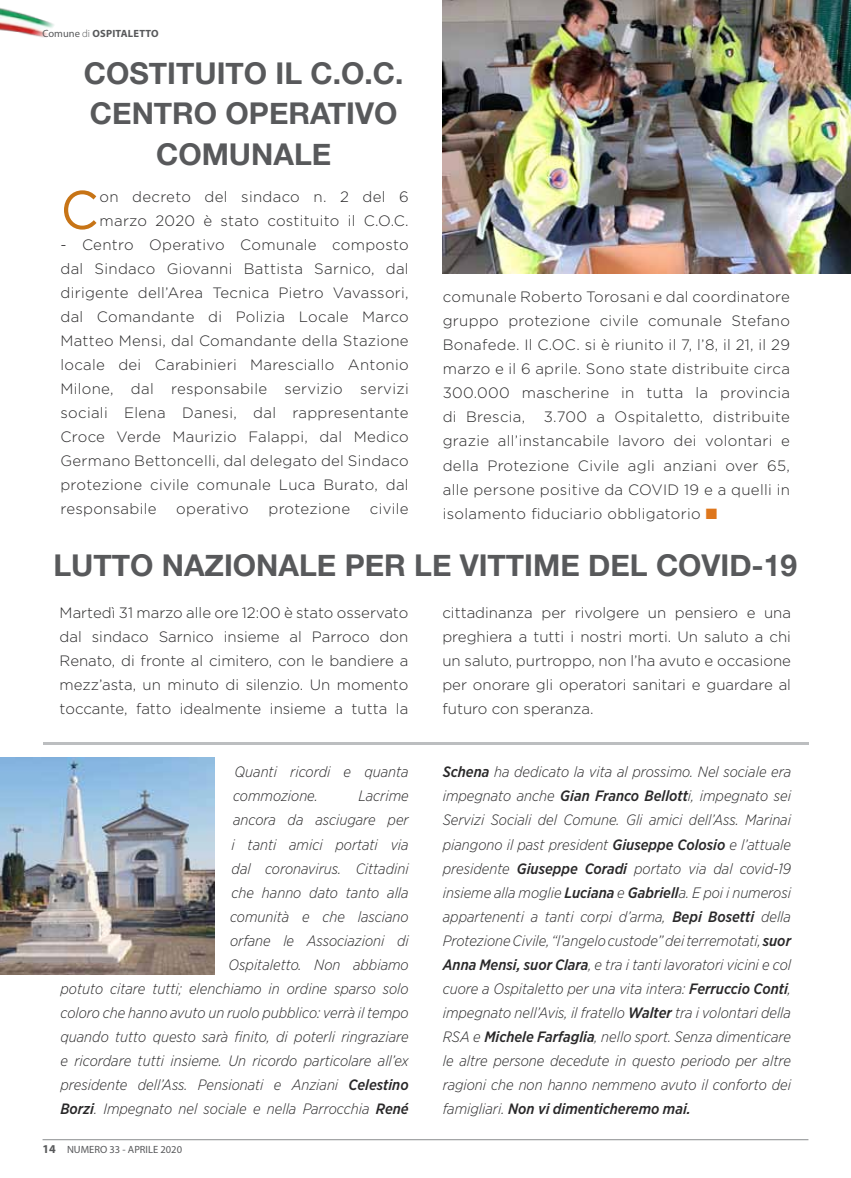
<style>
.page{position:relative;width:851px;height:1178px;background:#fff}
.page>*{position:absolute;margin:0;border:0;box-sizing:border-box;transform-origin:0 0}
.t1{font:54.15px "Gotham";color:#c77416;scale:.95 1}
.t2{font:700 30px "Helvetica Neue";color:#58595b}
.t3{font:300 15px/24px "Gotham";letter-spacing:.015em;color:#292829;text-align:justify}
.t4{font:italic 300 15px/24px "Gotham Narrow";color:#292829}
.t5{font:10.5px "Myriad Pro";color:#58595b}
.t6{font:700 10.5px "Myriad Pro";letter-spacing:.02em;color:#58595b}
.s1{font-weight:400}
.s2{font-weight:300}
.s3{color:#de761c}
.s4{font-weight:500}
.s5{font-weight:700;font-size:12px}
</style>
<div class="page">
<img style="left:0;top:8px;width:54px;height:30px">
<hr style="left:43px;top:1139px;width:765px;height:1px;background:#8a8c8e">
<hr style="left:43px;top:742px;width:765px;height:2px;background:#bcbec0">
<img style="left:0;top:757px;width:215px;height:217px">
<img style="left:442px;top:0;width:408px;height:274px">
<p class="t6" style="left:43px;top:27px;width:116px"><span class="s1">Comune</span> <span class="s2">di</span> OSPITALETTO</p>
<h2 class="t2" style="left:84px;top:50px;width:41px">COSTITUITO</h2>
<h2 class="t2" style="left:275px;top:50px;width:129px">IL C.O.C.</h2>
<h2 class="t2" style="left:90px;top:90px;width:44px">CENTRO</h2>
<h2 class="t2" style="left:225px;top:90px;width:43px">OPERATIVO</h2>
<h2 class="t2" style="left:156px;top:131px;width:45px">COMUNALE</h2>
<h1 class="t1" style="left:60px;top:175px;width:42px">C</h1>
<p class="t3" style="left:99px;top:184px;width:311px">on decreto del sindaco n. 2 del 6 marzo 2020 è stato costituito il C.O.C.</p>
<p class="t3" style="left:60px;top:232px;width:350px">- Centro Operativo Comunale composto dal Sindaco Giovanni Battista Sarnico, dal dirigente dell’Area Tecnica Pietro Vavassori, dal Comandante di Polizia Locale Marco Matteo Mensi, dal Comandante della Stazione locale dei Carabinieri Maresciallo Antonio Milone, dal responsabile servizio servizi sociali Elena Danesi, dal rappresentante Croce Verde Maurizio Falappi, dal Medico Germano Bettoncelli, dal delegato del Sindaco protezione civile comunale Luca Burato, dal responsabile</p>
<p class="t3" style="left:176px;top:496px;width:74px">operativo</p>
<p class="t3" style="left:268px;top:496px;width:83px">protezione</p>
<p class="t3" style="left:370px;top:496px;width:40px">civile</p>
<p class="t3" style="left:442px;top:285px;width:349px">comunale Roberto Torosani e dal coordinatore gruppo protezione civile comunale Stefano Bonafede. Il C.OC. si è riunito il 7, l’8, il 21, il 29 marzo e il 6 aprile. Sono state distribuite circa 300.000 mascherine in tutta la provincia di Brescia, 3.700 a Ospitaletto, distribuite grazie all’instancabile lavoro dei volontari e della Protezione Civile agli anziani over 65, alle persone positive da COVID 19 e a quelli in isolamento fiduciario obbligatorio <span class="s3">■</span></p>
<h2 class="t2" style="left:53px;top:541px;width:39px">LUTTO</h2>
<h2 class="t2" style="left:162px;top:541px;width:21px">NAZIONALE</h2>
<h2 class="t2" style="left:344px;top:541px;width:21px">PER</h2>
<h2 class="t2" style="left:414px;top:541px;width:64px">LE VITTIME</h2>
<h2 class="t2" style="left:588px;top:541px;width:20px">DEL</h2>
<h2 class="t2" style="left:656px;top:541px;width:143px">COVID-19</h2>
<p class="t3" style="left:60px;top:600px;width:350px">Martedì 31 marzo alle ore 12:00 è stato osservato dal sindaco Sarnico insieme al Parroco don Renato, di fronte al cimitero, con le bandiere a mezz’asta, un minuto di silenzio. Un momento toccante, fatto idealmente insieme a tutta la</p>
<p class="t3" style="left:442px;top:600px;width:350px">cittadinanza per rivolgere un pensiero e una preghiera a tutti i nostri morti. Un saluto a chi un saluto, purtroppo, non l’ha avuto e occasione per onorare gli operatori sanitari e guardare al futuro con speranza.</p>
<p class="t4" style="left:233px;top:760px;width:177px">Quanti ricordi e quanta commozione.</p>
<p class="t4" style="left:60px;top:784px;width:350px;text-align:right">Lacrime<br>ancora da asciugare per<br>i tanti amici portati via<br>dal coronavirus. Cittadini<br>che hanno dato tanto alla<br>comunità e che lasciano<br>orfane le Associazioni di<br>Ospitaletto. Non abbiamo<br>potuto citare tutti; elenchiamo in ordine sparso solo coloro che hanno avuto un ruolo pubblico: verrà il tempo quando tutto questo sarà finito, di poterli ringraziare e ricordare tutti insieme. Un ricordo particolare all’ex presidente dell’Ass. Pensionati e Anziani <span class="s4">Celestino Borzi</span>. Impegnato nel sociale e nella Parrocchia <span class="s4">René</span></p>
<p class="t5" style="left:43px;top:1143px;width:141px"><span class="s5">14</span> NUMERO 33 - APRILE 2020</p>
<p class="t4" style="left:442px;top:760px;width:350px;text-align:justify"><span class="s4">Schena</span> ha dedicato la vita al prossimo. Nel sociale era impegnato anche <span class="s4">Gian Franco Bellott</span>i, impegnato sei Servizi Sociali del Comune. Gli amici dell’Ass. Marinai piangono il past president <span class="s4">Giuseppe Colosio</span> e l’attuale presidente <span class="s4">Giuseppe Coradi</span> portato via dal covid-19 insieme alla moglie <span class="s4">Luciana</span> e <span class="s4">Gabriell</span>a. E poi i numerosi appartenenti a tanti corpi d’arma, <span class="s4">Bepi Bosetti</span> della Protezione Civile, “l’angelo custode” dei terremotati, <span class="s4">suor Anna Mensi, suor Clara</span>, e tra i tanti lavoratori vicini e col cuore a Ospitaletto per una vita intera: <span class="s4">Ferruccio Conti</span>, impegnato nell’Avis, il fratello <span class="s4">Walter</span> tra i volontari della RSA e <span class="s4">Michele Farfaglia</span>, nello sport. Senza dimenticare le altre persone decedute in questo periodo per altre ragioni che non hanno nemmeno avuto il conforto dei famigliari. <span class="s4">Non vi dimenticheremo mai.</span></p>
</div>
